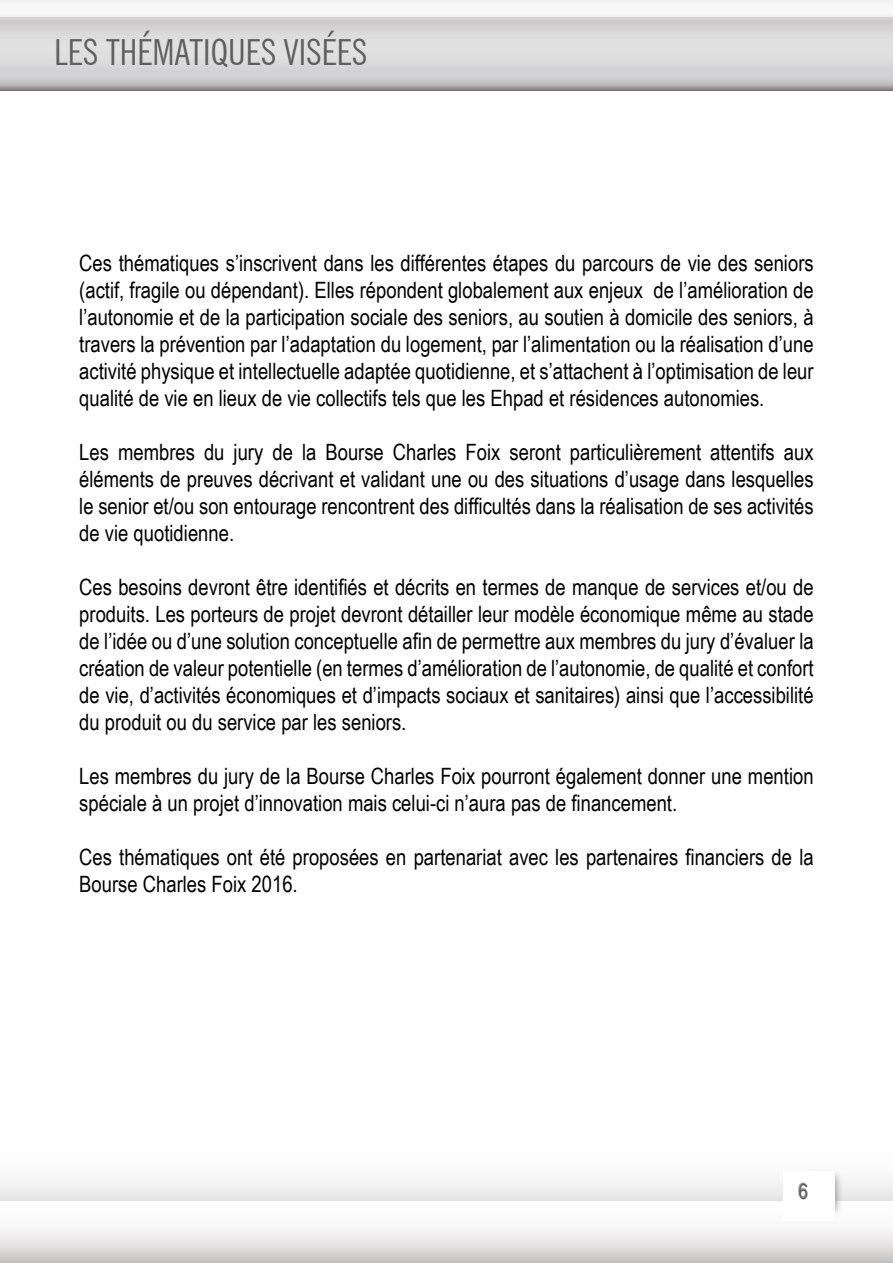
<style>
.page{position:relative;width:893px;height:1263px;background:#fff}
.page>*{position:absolute;margin:0;border:0;box-sizing:border-box;transform-origin:0 0}
.t1{font:condensed 36px "News Gothic BT";color:#5f5f5f}
.t2{font:22.5px/27px "Arial Narrow";color:#000;text-align:justify}
.t3{font:21px "Arial Narrow";color:#5f5f5f}
</style>
<div class="page">
<svg style="left:0;top:1200px;width:893px;height:63px"></svg>
<div style="left:0;top:1181px;width:893px;height:19px;background:#eeeded"></div>
<svg style="left:0;top:0;width:893px;height:90px"></svg>
<div style="left:801px;top:1168px;width:43px;height:50px;background:#000;opacity:.42"></div>
<div style="left:783px;top:1171px;width:52px;height:50px;background:#fff"></div>
<div style="left:798px;top:1182px;width:10px;height:16px;background:#000;opacity:.45"></div>
<h1 class="t1" style="left:54px;top:30px;width:315px">LES THÉMATIQUES VISÉES</h1>
<p class="t2" style="left:79px;top:249px;width:736px">Ces thématiques s’inscrivent dans les différentes étapes du parcours de vie des seniors (actif, fragile ou dépendant). Elles répondent globalement aux enjeux de l’amélioration de l’autonomie et de la participation sociale des seniors, au soutien à domicile des seniors, à travers la prévention par l’adaptation du logement, par l’alimentation ou la réalisation d’une activité physique et intellectuelle adaptée quotidienne, et s’attachent à l’optimisation de leur qualité de vie en lieux de vie collectifs tels que les Ehpad et résidences autonomies.</p>
<p class="t2" style="left:79px;top:438px;width:736px">Les membres du jury de la Bourse Charles Foix seront particulièrement attentifs aux éléments de preuves décrivant et validant une ou des situations d’usage dans lesquelles le senior et/ou son entourage rencontrent des difficultés dans la réalisation de ses activités de vie quotidienne.</p>
<p class="t2" style="left:79px;top:573px;width:736px">Ces besoins devront être identifiés et décrits en termes de manque de services et/ou de produits. Les porteurs de projet devront détailler leur modèle économique même au stade de l’idée ou d’une solution conceptuelle afin de permettre aux membres du jury d’évaluer la création de valeur potentielle (en termes d’amélioration de l’autonomie, de qualité et confort de vie, d’activités économiques et d’impacts sociaux et sanitaires) ainsi que l’accessibilité du produit ou du service par les seniors.</p>
<p class="t2" style="left:79px;top:762px;width:736px">Les membres du jury de la Bourse Charles Foix pourront également donner une mention spéciale à un projet d’innovation mais celui-ci n’aura pas de financement.</p>
<p class="t2" style="left:79px;top:843px;width:736px">Ces thématiques ont été proposées en partenariat avec les partenaires financiers de la<br>Bourse Charles Foix 2016.</p>
<p class="t3" style="left:799px;top:1176px;width:11px">6</p>
</div>
